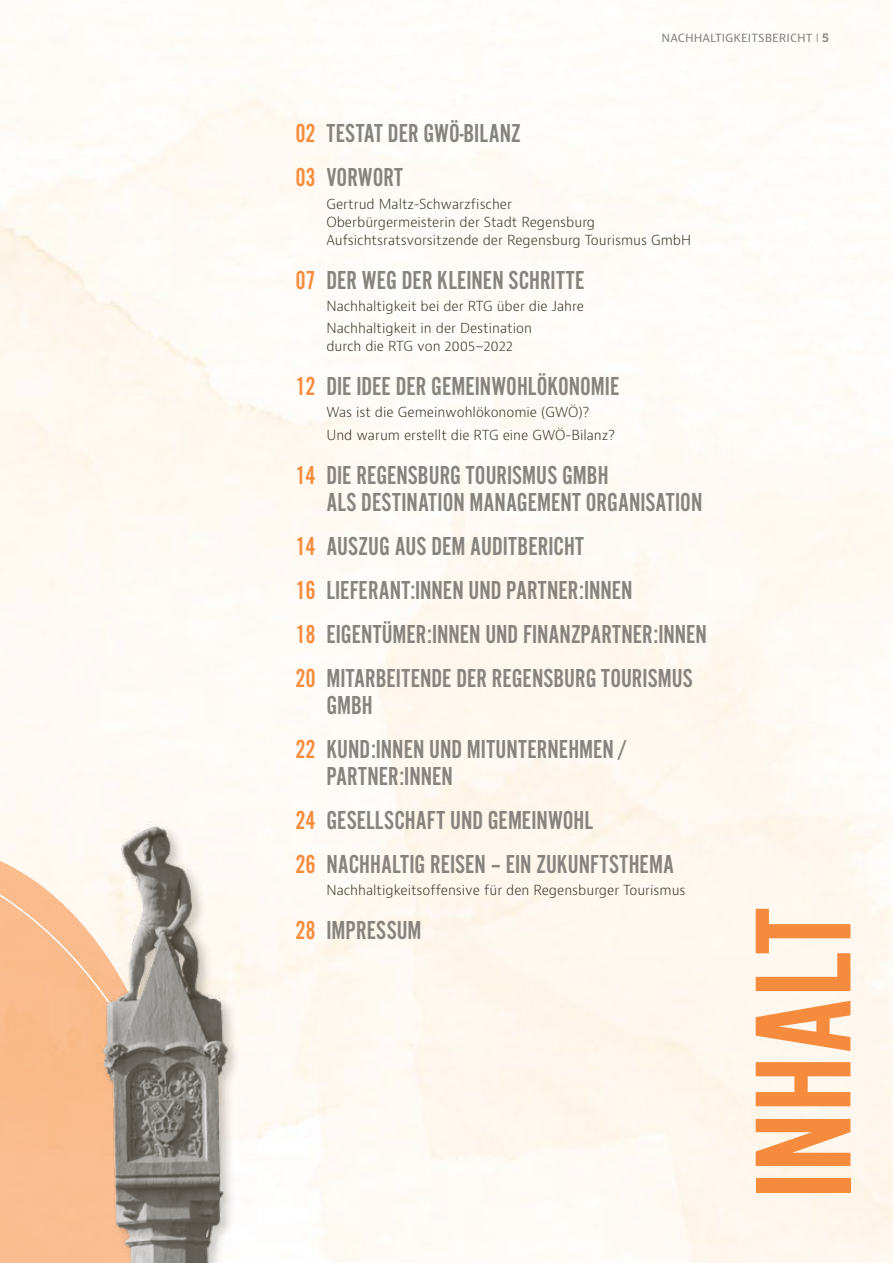
<style>
.page{position:relative;width:893px;height:1263px;background:#fff}
.page>*{position:absolute;margin:0;border:0;box-sizing:border-box;transform-origin:0 0}
.t1{font:142.05px "Alternate Got No 2 D";color:#f68b3d}
.t2{font:27px/44px "Alternate Got No 2 D";color:#87847f}
.t3{font:300 13.5px/18px "Bernino Sans";color:#3b3526}
.t4{font:12px "Bernino Sans";color:#87847f}
.s1{font-family:"Museo Sans 300"}
.s2{font-family:"Museo Slab 700"}
.s3{color:#f68b3d}
</style>
<div class="page">
<svg style="left:0;top:786px;width:219px;height:477px"></svg>
<img style="left:54px;top:788px;width:214px;height:475px">
<p class="t4" style="left:662px;top:29px;width:169px">NACHHALTIGKEITSBERICHT <span class="s1">I</span> <span class="s2">5</span></p>
<p class="t2" style="left:295px;top:112px;width:227px"><span class="s3">02</span> TESTAT DER GWÖ-BILANZ<br><span class="s3">03</span> VORWORT</p>
<p class="t3" style="left:326px;top:195px;width:366px">Gertrud Maltz-Schwarzfischer<br>Oberbürgermeisterin der Stadt Regensburg<br>Aufsichtsratsvorsitzende der Regensburg Tourismus GmbH</p>
<p class="t2" style="left:295px;top:258px;width:291px"><span class="s3">07</span> DER WEG DER KLEINEN SCHRITTE</p>
<p class="t3" style="left:326px;top:295px;width:259px;line-height:22.2px">Nachhaltigkeit bei der RTG über die Jahre<br>Nachhaltigkeit in der Destination</p>
<p class="t3" style="left:326px;top:337px;width:188px">durch die RTG von 2005–2022</p>
<p class="t2" style="left:295px;top:365px;width:326px"><span class="s3">12</span> DIE IDEE DER GEMEINWOHLÖKONOMIE</p>
<p class="t3" style="left:326px;top:402px;width:290px;line-height:22.2px">Was ist die Gemeinwohlökonomie (GWÖ)?<br>Und warum erstellt die RTG eine GWÖ-Bilanz?</p>
<p class="t2" style="left:326px;top:462px;width:377px;line-height:27px;text-indent:-31px"><span class="s3">14</span> DIE REGENSBURG TOURISMUS GMBH<br>ALS DESTINATION MANAGEMENT ORGANISATION</p>
<p class="t2" style="left:295px;top:524px;width:413px"><span class="s3">14</span> AUSZUG AUS DEM AUDITBERICHT<br><span class="s3">16</span> LIEFERANT:INNEN UND PARTNER:INNEN<br><span class="s3">18</span> EIGENTÜMER:INNEN UND FINANZPARTNER:INNEN <span class="s3">20</span> MITARBEITENDE DER REGENSBURG TOURISMUS</p>
<p class="t2" style="left:295px;top:683px;width:333px;text-indent:31px">GMBH<br><span class="s3">22</span> KUND:INNEN UND MITUNTERNEHMEN/</p>
<p class="t2" style="left:295px;top:754px;width:380px;text-indent:31px">PARTNER:INNEN<br><span class="s3">24</span> GESELLSCHAFT UND GEMEINWOHL<br><span class="s3">26</span> NACHHALTIG REISEN – EIN ZUKUNFTSTHEMA</p>
<p class="t3" style="left:326px;top:881px;width:361px">Nachhaltigkeitsoffensive für den Regensburger Tourismus</p>
<p class="t2" style="left:295px;top:909px;width:128px"><span class="s3">28</span> IMPRESSUM</p>
<h1 class="t1" style="left:728px;top:1199px;width:293px;rotate:-90deg">INHALT</h1>
</div>
